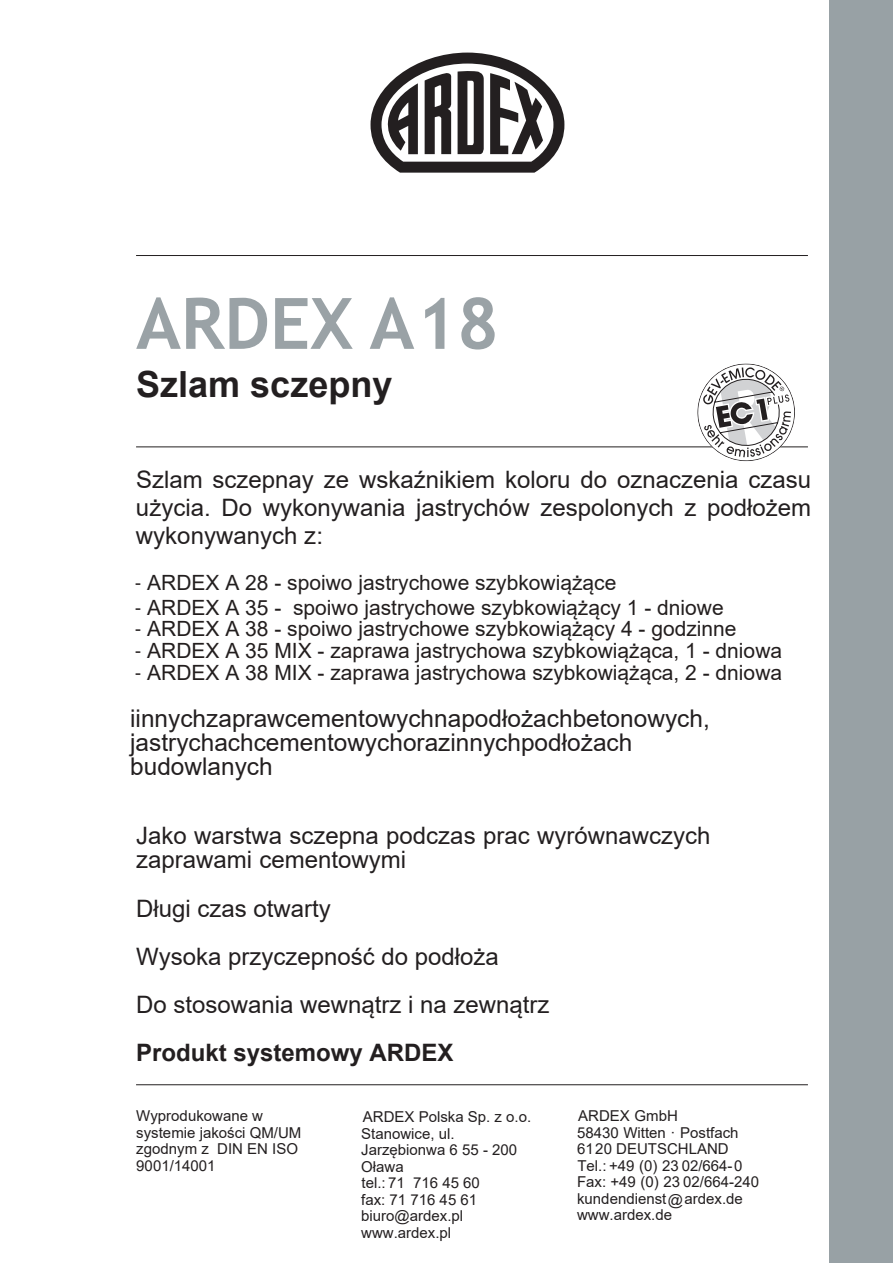
<style>
.page{position:relative;width:893px;height:1263px;background:#fff}
.page>*{position:absolute;margin:0;border:0;box-sizing:border-box;transform-origin:0 0}
.t1{font:700 70.95px "Trebuchet MS";color:#9aa2a6}
.t2{font:700 36px "Arial";color:#231f20}
.t3{font:24.45px/23.9px "Arial";color:#231f20}
.t4{font:24px/28px "Arial";color:#231f20}
.t5{font:700 24px "Arial";color:#231f20}
.t6{font:21px "Arial";color:#231e1e}
.t7{font:21px "Arial";color:#231f1f}
.t8{font:15px/16.5px "Arial";color:#231f20}
.s1{font-family:"Tamil Sangam MN";color:#231e1e}
.s2{font-family:"Tamil Sangam MN"}
</style>
<div class="page">
<hr style="left:136px;top:1084px;width:672px;height:1px;background:#231f20">
<hr style="left:136px;top:255px;width:672px;height:1px;background:#231f20">
<hr style="left:136px;top:446px;width:672px;height:1px;background:#231f20">
<div style="left:829px;top:0;width:64px;height:1263px;background:#98a1a5"></div>
<svg style="left:370px;top:53px;width:194px;height:120px"></svg>
<svg style="left:697px;top:364px;width:98px;height:97px"></svg>
<h1 class="t1" style="left:136px;top:282px;width:364px">ARDEX A 18</h1>
<h2 class="t2" style="left:136px;top:359px;width:258px">Szlam sczepny</h2>
<h3 class="t4" style="left:136px;top:465px;width:677px;text-align:justify">Szlam sczepnay ze wskaźnikiem koloru do oznaczenia czasu użycia. Do wykonywania jastrychów zespolonych z podłożem wykonywanych z:</h3>
<h3 class="t7" style="left:134px;top:568px;width:483px"><span class="s1">-</span> ARDEX A 28 - spoiwo jastrychowe szybkowiążące</h3>
<h3 class="t6" style="left:134px;top:593px;width:591px"><span class="s2">-</span> ARDEX A 35 - spoiwo jastrychowe szybkowiążący 1 - dniowe</h3>
<h3 class="t6" style="left:134px;top:614px;width:604px"><span class="s2">-</span> ARDEX A 38 - spoiwo jastrychowe szybkowiążący 4 - godzinne</h3>
<h3 class="t6" style="left:134px;top:636px;width:649px"><span class="s2">-</span> ARDEX A 35 MIX - zaprawa jastrychowa szybkowiążąca, 1 - dniowa</h3>
<h3 class="t6" style="left:134px;top:658px;width:649px"><span class="s2">-</span> ARDEX A 38 MIX - zaprawa jastrychowa szybkowiążąca, 2 - dniowa</h3>
<h3 class="t3" style="left:130px;top:706px;width:581px">iinnychzaprawcementowychnapodłożachbetonowych, jastrychachcementowychorazinnychpodłożach budowlanych</h3>
<h3 class="t4" style="left:136px;top:824px;width:576px;line-height:24px">Jako warstwa sczepna podczas prac wyrównawczych zaprawami cementowymi</h3>
<h3 class="t4" style="left:136px;top:884px;width:415px;line-height:48px">Długi czas otwarty<br>Wysoka przyczepność do podłoża<br>Do stosowania wewnątrz i na zewnątrz</h3>
<h3 class="t5" style="left:136px;top:1035px;width:319px">Produkt systemowy ARDEX</h3>
<p class="t8" style="left:136px;top:1107px;width:167px">Wyprodukowane w systemie jakości QM/UM zgodnym z DIN EN ISO<br>9001/14001</p>
<p class="t8" style="left:577px;top:1108px;width:183px">ARDEX GmbH<br>58430 Witten · Postfach<br>6120 DEUTSCHLAND<br>Tel.: +49 (0) 23 02/664-0<br>Fax: +49 (0) 23 02/664-240 kundendienst@ardex.de www.ardex.de</p>
<p class="t8" style="left:361px;top:1109px;width:172px">ARDEX Polska Sp. z o.o.<br>Stanowice, ul.<br>Jarzębionwa 6 55 - 200<br>Oława<br>tel.: 71 716 45 60<br>fax: 71 716 45 61 biuro@ardex.pl www.ardex.pl</p>
</div>
